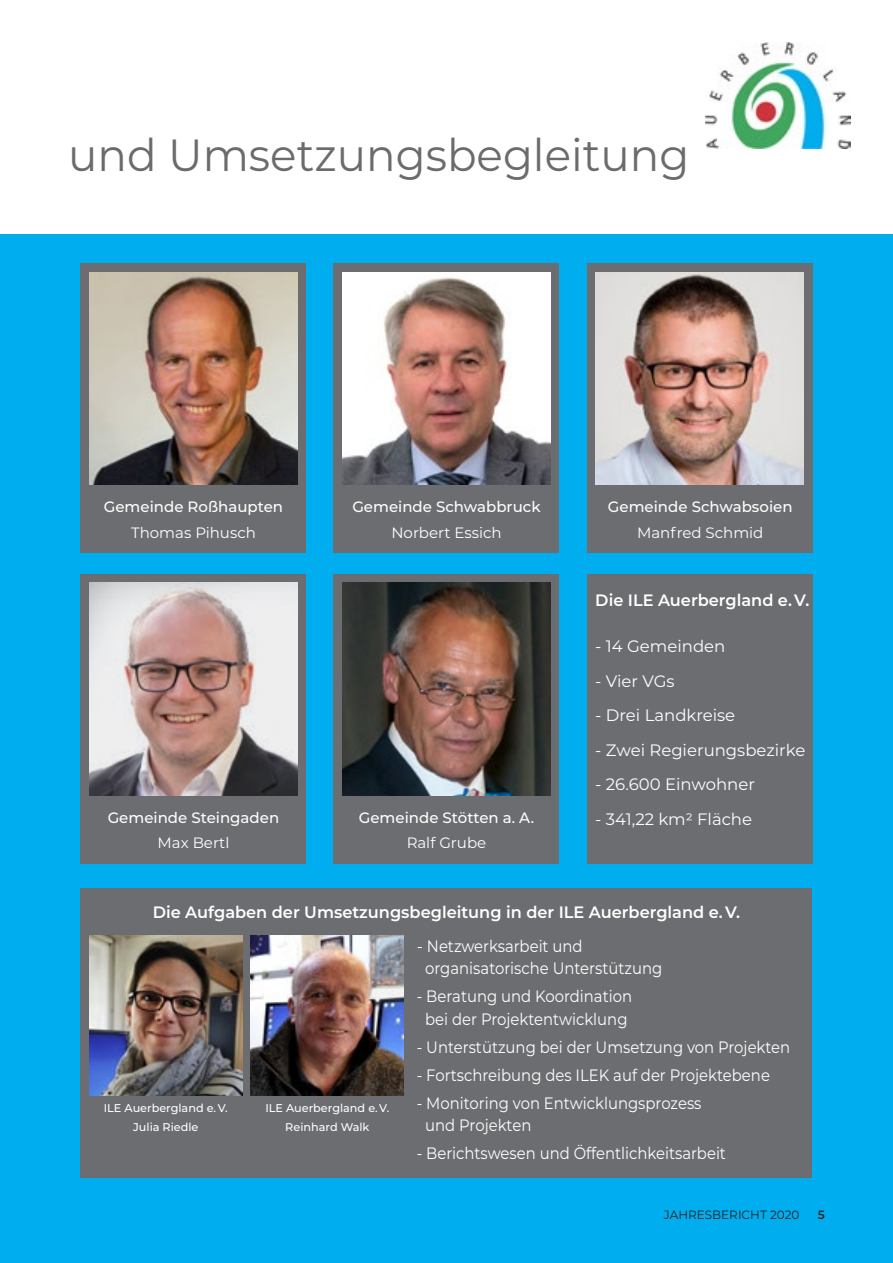
<style>
.page{position:relative;width:893px;height:1263px;background:#fff}
.page>*{position:absolute;margin:0;border:0;box-sizing:border-box;transform-origin:0 0}
.Quicksand_45pt_Black{font:45px "Montserrat";color:#6b6b6e}
.No_Spacing{font:16.5px/22.5px "Montserrat";color:#fff;text-align:center;scale:.9 1}
.No_Spacing-2{font:16.5px/22.5px "Montserrat";color:#fff}
.t1{font:600 16.5px "Montserrat";color:#fff}
.t2{font:500 15px "Montserrat";color:#fff}
.t3{font:15px "Montserrat";color:#fff}
.t4{font:12px "Montserrat";color:#231f20}
.t5{font:600 12px "Montserrat";color:#231f20}
.t6{font:500 11.25px "Montserrat";color:#fff}
</style>
<div class="page">
<div style="left:0;top:1178px;width:893px;height:85px;background:#00aeef"></div>
<div style="left:0;top:234px;width:893px;height:948px;background:#00aeef"></div>
<div style="left:587px;top:574px;width:225px;height:289px;background:#6c6d70"></div>
<div style="left:81px;top:264px;width:225px;height:289px;background:#6c6d70"></div>
<div style="left:81px;top:574px;width:225px;height:289px;background:#6c6d70"></div>
<img style="left:89px;top:272px;width:209px;height:213px">
<img style="left:89px;top:583px;width:209px;height:212px">
<div style="left:334px;top:264px;width:225px;height:289px;background:#6c6d70"></div>
<div style="left:334px;top:574px;width:225px;height:289px;background:#6c6d70"></div>
<img style="left:342px;top:272px;width:209px;height:213px">
<img style="left:342px;top:583px;width:209px;height:212px">
<div style="left:587px;top:264px;width:225px;height:289px;background:#6c6d70"></div>
<img style="left:595px;top:272px;width:209px;height:213px">
<div style="left:81px;top:889px;width:731px;height:289px;background:#6c6d70"></div>
<img style="left:89px;top:935px;width:153px;height:160px">
<img style="left:251px;top:935px;width:153px;height:160px">
<img style="left:706px;top:43px;width:144px;height:106px">
<p class="Quicksand_45pt_Black" style="left:68px;top:124px;width:623px">und Umsetzungsbegleitung</p>
<p class="t2" style="left:104px;top:496px;width:181px">Gemeinde Roßhaupten</p>
<p class="t3" style="left:131px;top:522px;width:126px">Thomas Pihusch</p>
<p class="t2" style="left:108px;top:807px;width:173px">Gemeinde Steingaden</p>
<p class="t3" style="left:158px;top:832px;width:73px">Max Bertl</p>
<p class="t2" style="left:352px;top:496px;width:190px">Gemeinde Schwabbruck</p>
<p class="t3" style="left:391px;top:522px;width:112px">Norbert Essich</p>
<p class="t2" style="left:359px;top:807px;width:177px">Gemeinde Stötten a. A.</p>
<p class="t3" style="left:407px;top:832px;width:81px">Ralf Grube</p>
<p class="t2" style="left:608px;top:496px;width:186px">Gemeinde Schwabsoien</p>
<p class="t3" style="left:637px;top:522px;width:128px">Manfred Schmid</p>
<p class="t1" style="left:595px;top:588px;width:216px">Die ILE Auerbergland e. V.</p>
<p class="No_Spacing-2" style="left:595px;top:635px;width:132px">- 14 Gemeinden</p>
<p class="No_Spacing-2" style="left:595px;top:669px;width:81px">- Vier VGs</p>
<p class="No_Spacing-2" style="left:595px;top:704px;width:141px">- Drei Landkreise</p>
<p class="No_Spacing-2" style="left:595px;top:738px;width:211px">- Zwei Regierungsbezirke</p>
<p class="No_Spacing-2" style="left:595px;top:773px;width:161px">- 26.600 Einwohner</p>
<p class="No_Spacing-2" style="left:595px;top:807px;width:158px">- 341,22 km2 Fläche</p>
<p class="t1" style="left:153px;top:900px;width:589px">Die Aufgaben der Umsetzungsbegleitung in der ILE Auerbergland e. V.</p>
<p class="No_Spacing-2" style="left:425px;top:934px;width:239px;text-indent:-9px">- Netzwerksarbeit und organisatorische Unterstützung</p>
<p class="No_Spacing" style="left:417px;top:984px;width:241px">- Beratung und Koordination bei der Projektentwicklung</p>
<p class="No_Spacing" style="left:417px;top:1035px;width:417px">- Unterstützung bei der Umsetzung von Projekten</p>
<p class="No_Spacing" style="left:417px;top:1063px;width:394px">- Fortschreibung des ILEK auf der Projektebene</p>
<p class="No_Spacing" style="left:425px;top:1091px;width:308px;text-align:left;text-indent:-9px">- Monitoring von Entwicklungsprozess und Projekten</p>
<p class="No_Spacing" style="left:417px;top:1141px;width:345px">- Berichtswesen und Öffentlichkeitsarbeit</p>
<p class="t6" style="left:104px;top:1100px;width:126px">ILE Auerbergland e. V.</p>
<p class="t6" style="left:133px;top:1119px;width:67px">Julia Riedle</p>
<p class="t6" style="left:265px;top:1100px;width:126px">ILE Auerbergland e. V.</p>
<p class="t6" style="left:285px;top:1119px;width:86px">Reinhard Walk</p>
<p class="t4" style="left:664px;top:1207px;width:137px">JAHRESBERICHT 2020</p>
<p class="t5" style="left:818px;top:1206px;width:9px">5</p>
</div>
